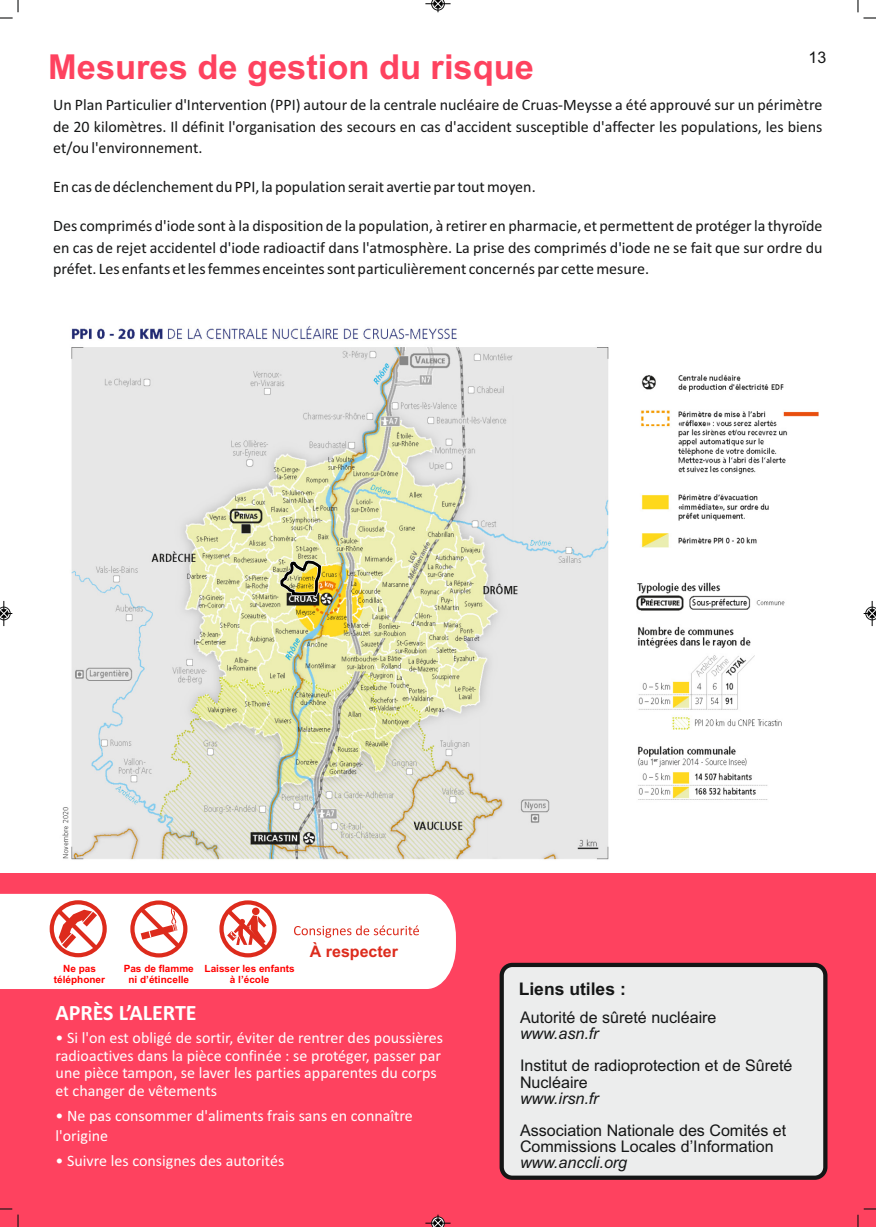
<style>
.page{position:relative;width:876px;height:1227px;background:#fff}
.page>*{position:absolute;margin:0;border:0;box-sizing:border-box;transform-origin:0 0}
.t1{font:700 34.4px "Arial";color:#fe425f}
.t2{font:700 22px "Calibri";color:#fff}
.t3{font:700 17.6px "Arial";color:#151616}
.t4{font:16px/21.4px "Calibri";color:#151616;text-align:justify}
.t5{font:16px/17.6px "Calibri";color:#fff}
.t6{font:16px/16.2px "Arial";color:#151616}
.t7{font:italic 16px "Arial";color:#151616}
.t8{font:700 16px "Arial";color:#dd2b1c}
.t9{font:700 10px/11.2px "Arial";color:#f00;text-align:center}
</style>
<div class="page">
<img style="left:62px;top:326px;width:755px;height:534px">
<svg style="left:278px;top:558px;width:45px;height:41px;background:#aea567"></svg>
<div style="left:0;top:873px;width:875px;height:354px;background:#fe425f"></div>
<div style="left:499px;top:962px;width:328px;height:217px;background:#eceded;border:4px solid #151616;border-radius:11px"></div>
<div style="left:0;top:893px;width:456px;height:96px;background:#fff"></div>
<svg style="left:294px;top:925px;width:125px;height:12px"></svg>
<svg style="left:219px;top:900px;width:57px;height:57px"></svg>
<svg style="left:223px;top:905px;width:49px;height:49px;background:#f0a39d"></svg>
<svg style="left:50px;top:900px;width:57px;height:57px"></svg>
<svg style="left:53px;top:905px;width:49px;height:49px;background:#ef9f99"></svg>
<div style="left:130px;top:900px;width:57px;height:57px;border:4px solid #dd2b1c;border-radius:50%"></div>
<svg style="left:135px;top:903px;width:49px;height:49px;background:#f3b7b2"></svg>
<svg style="left:857px;top:0;width:18px;height:19px"></svg>
<svg style="left:0;top:0;width:19px;height:19px"></svg>
<svg style="left:857px;top:1208px;width:18px;height:19px"></svg>
<svg style="left:0;top:1208px;width:19px;height:19px"></svg>
<svg style="left:425px;top:1214px;width:25px;height:13px"></svg>
<svg style="left:0;top:601px;width:12px;height:25px"></svg>
<svg style="left:863px;top:601px;width:12px;height:25px"></svg>
<svg style="left:425px;top:0;width:25px;height:12px"></svg>
<h1 class="t1" style="left:48px;top:54px;width:487px">Mesures de gestion du risque</h1>
<p class="t6" style="left:808px;top:50px;width:19px">13</p>
<p class="t4" style="left:53px;top:95px;width:770px">Un Plan Particulier d'Intervention (PPI) autour de la centrale nucléaire de Cruas-Meysse a été approuvé sur un périmètre de 20 kilomètres. Il définit l'organisation des secours en cas d'accident susceptible d'affecter les populations, les biens et/ou l'environnement.</p>
<p class="t4" style="left:53px;top:177px;width:484px">En cas de déclenchement du PPI, la population serait avertie par tout moyen.</p>
<p class="t4" style="left:53px;top:216px;width:770px">Des comprimés d'iode sont à la disposition de la population, à retirer en pharmacie, et permettent de protéger la thyroïde en cas de rejet accidentel d'iode radioactif dans l'atmosphère. La prise des comprimés d'iode ne se fait que sur ordre du préfet. Les enfants et les femmes enceintes sont particulièrement concernés par cette mesure.</p>
<p class="t9" style="left:54px;top:964px;width:53px">Ne pas téléphoner</p>
<p class="t9" style="left:124px;top:964px;width:72px">Pas de flamme ni d’étincelle</p>
<p class="t9" style="left:204px;top:964px;width:92px">Laisser les enfants à l’école</p>
<p class="t8" style="left:310px;top:945px;width:90px">À respecter</p>
<p class="t3" style="left:518px;top:981px;width:109px">Liens utiles :</p>
<h2 class="t2" style="left:55px;top:1003px;width:143px">APRÈS L’ALERTE</h2>
<p class="t6" style="left:519px;top:1010px;width:198px">Autorité de sûreté nucléaire</p>
<p class="t7" style="left:519px;top:1027px;width:80px">www.asn.fr</p>
<p class="t6" style="left:519px;top:1059px;width:274px">Institut de radioprotection et de Sûreté<br>Nucléaire</p>
<p class="t7" style="left:519px;top:1092px;width:80px">www.irsn.fr</p>
<p class="t6" style="left:519px;top:1123px;width:267px">Association Nationale des Comités et<br>Commissions Locales d’Information</p>
<p class="t7" style="left:519px;top:1156px;width:109px">www.anccli.org</p>
<p class="t5" style="left:56px;top:1030px;width:388px">• Si l'on est obligé de sortir, éviter de rentrer des poussières radioactives dans la pièce confinée : se protéger, passer par une pièce tampon, se laver les parties apparentes du corps et changer de vêtements</p>
<p class="t5" style="left:56px;top:1107px;width:358px;line-height:19.6px">• Ne pas consommer d'aliments frais sans en connaître l'origine</p>
<p class="t5" style="left:56px;top:1153px;width:230px">• Suivre les consignes des autorités</p>
</div>
